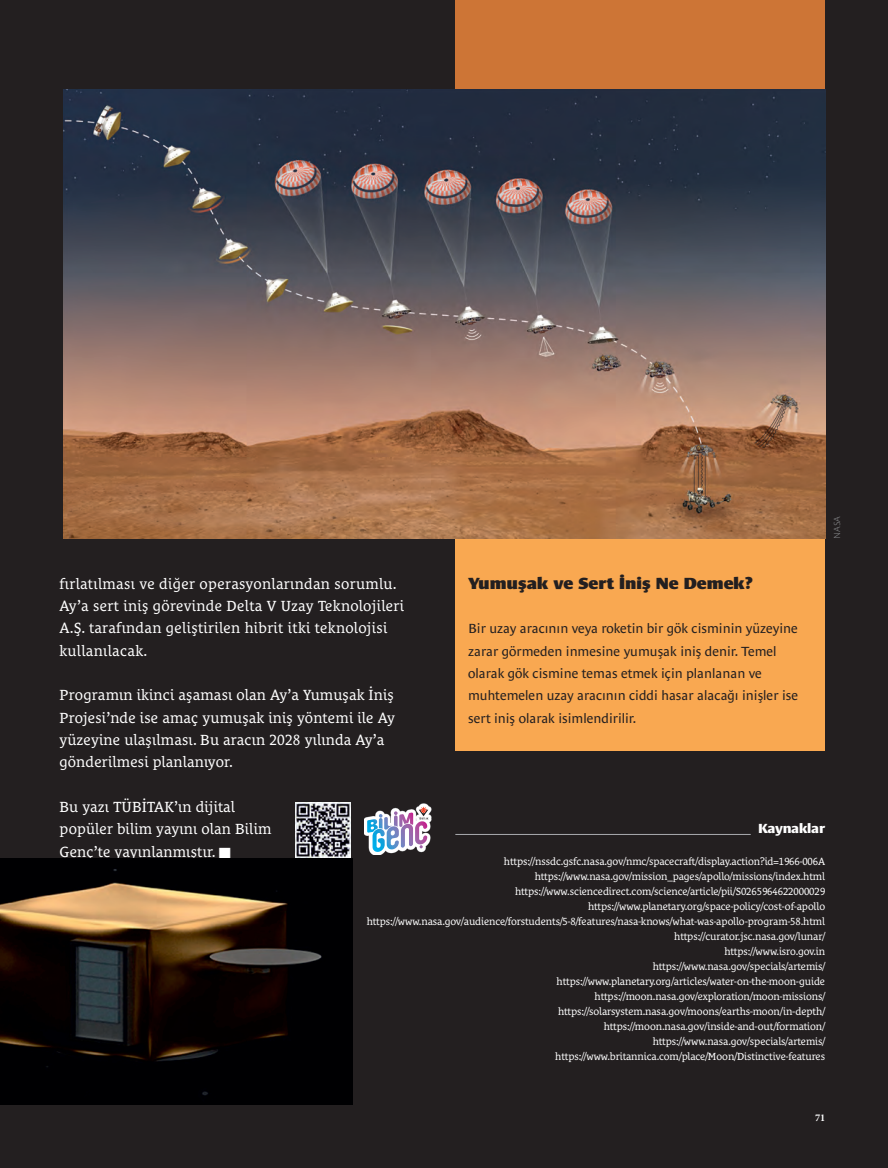
<style>
.page{position:relative;width:888px;height:1168px;background:#fff}
.page>*{position:absolute;margin:0;border:0;box-sizing:border-box;transform-origin:0 0}
.t1{font:900 16.5px "Le Monde Sans Pro";color:#231f20}
.t2{font:15px/22.4px "Le Monde Courrier Pro";letter-spacing:.01em;color:#fff}
.t3{font:13.5px/22.4px "Le Monde Sans Pro";color:#231f20}
.t4{font:700 expanded 13.5px "Le Monde Sans Pro";letter-spacing:-.02em;color:#fff}
.t5{font:10.5px/15px "Le Monde Courrier Pro";letter-spacing:-.01em;color:#fff;text-align:right}
.t6{font:700 10.35px "Minion Pro";color:#fff}
.t7{font:300 expanded 9px "Le Monde Sans Pro";color:#919396}
</style>
<div class="page">
<div style="left:0;top:0;width:888px;height:1167px;background:#231f20"></div>
<div style="left:455px;top:0;width:370px;height:177px;background:#cd7536"></div>
<div style="left:455px;top:538px;width:370px;height:212px;background:#f9a851"></div>
<img style="left:0;top:858px;width:353px;height:246px">
<img style="left:63px;top:89px;width:762px;height:449px">
<hr style="left:455px;top:834px;width:295px;height:1px;background:#aaabaf">
<img style="left:295px;top:802px;width:55px;height:55px">
<img style="left:364px;top:803px;width:67px;height:51px">
<svg style="left:367px;top:806px;width:61px;height:46px;background:#a1a7c1"></svg>
<p class="t7" style="left:833px;top:538px;width:24px;rotate:-90deg">NASA</p>
<h1 class="t1" style="left:468px;top:576px;width:286px">Yumuşak ve Sert İniş Ne Demek?</h1>
<p class="t3" style="left:468px;top:618px;width:331px">Bir uzay aracının veya roketin bir gök cisminin yüzeyine zarar görmeden inmesine yumuşak iniş denir. Temel olarak gök cismine temas etmek için planlanan ve muhtemelen uzay aracının ciddi hasar alacağı inişler ise sert iniş olarak isimlendirilir.</p>
<h2 class="t2" style="left:59px;top:573px;width:346px">fırlatılması ve diğer operasyonlarından sorumlu.<br>Ay’a sert iniş görevinde Delta V Uzay Teknolojileri A.Ş. tarafından geliştirilen hibrit itki teknolojisi kullanılacak.</h2>
<h2 class="t2" style="left:59px;top:685px;width:337px">Programın ikinci aşaması olan Ay’a Yumuşak İniş Projesi’nde ise amaç yumuşak iniş yöntemi ile Ay yüzeyine ulaşılması. Bu aracın 2028 yılında Ay’a gönderilmesi planlanıyor.</h2>
<h2 class="t2" style="left:59px;top:796px;width:213px">Bu yazı TÜBİTAK’ın dijital popüler bilim yayını olan Bilim<br>Genç’te yayınlanmıştır.</h2>
<p class="t4" style="left:758px;top:823px;width:69px">Kaynaklar</p>
<p class="t5" style="left:367px;top:854px;width:460px">https://nssdc.gsfc.nasa.gov/nmc/spacecraft/display.action?id=1966-006A https://www.nasa.gov/mission_pages/apollo/missions/index.html https://www.sciencedirect.com/science/article/pii/S0265964622000029 https://www.planetary.org/space-policy/cost-of-apollo https://www.nasa.gov/audience/forstudents/5-8/features/nasa-knows/what-was-apollo-program-58.html https://curator.jsc.nasa.gov/lunar/<br>https://www.isro.gov.in<br>https://www.nasa.gov/specials/artemis/<br>https://www.planetary.org/articles/water-on-the-moon-guide https://moon.nasa.gov/exploration/moon-missions/ https://solarsystem.nasa.gov/moons/earths-moon/in-depth/ https://moon.nasa.gov/inside-and-out/formation/<br>https://www.nasa.gov/specials/artemis/<br>https://www.britannica.com/place/Moon/Distinctive-features</p>
<p class="t6" style="left:815px;top:1111px;width:12px">71</p>
</div>
